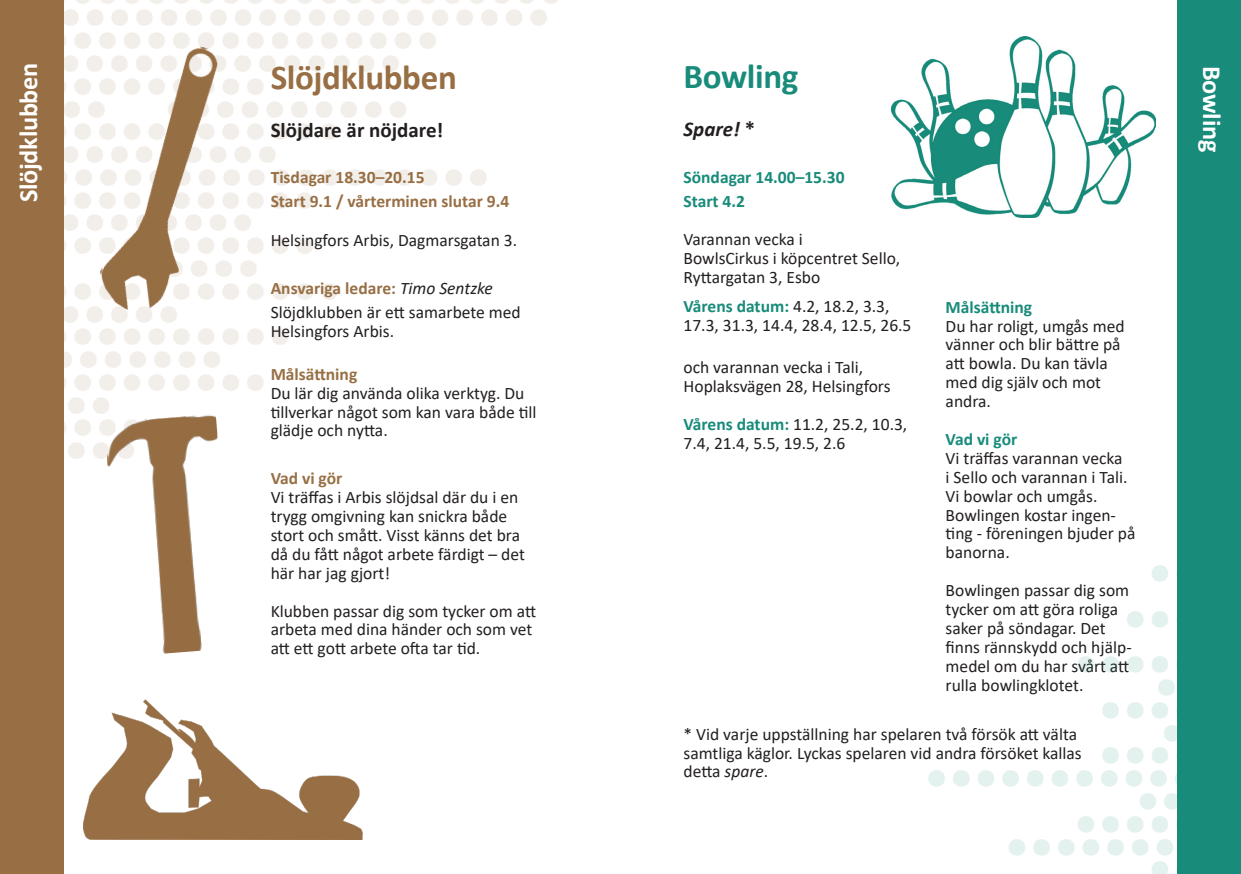
<style>
.page{position:relative;width:1241px;height:874px;background:#fff}
.page>*{position:absolute;margin:0;border:0;box-sizing:border-box;transform-origin:0 0}
.huvudrubrik{font:700 35px "Calibri";letter-spacing:-.01em;color:#986f44}
.huvudrubrik-2{font:700 35px "Calibri";letter-spacing:-.01em;color:#188b7a}
.huvudrubrik-3{font:700 26.25px "Calibri";letter-spacing:-.01em;color:#fff}
.rubrik{font:700 21px "Calibri";color:#231f20}
.rubrik-2{font:italic 700 21px "Calibri";color:#231f20}
.brödtext{font:17.5px/18.9px "Calibri";color:#231f20}
.brödtext-2{font:700 17.5px "Calibri";color:#986f44}
.brödtext-3{font:700 17.5px "Calibri";color:#188b7a}
.s1{font-style:normal}
.s2{font-weight:700;color:#188b7a}
.s3{font-weight:400;font-style:italic;color:#231f20}
.s4{font-style:italic}
</style>
<div class="page">
<img style="left:891px;top:36px;width:263px;height:181px">
<div style="left:1177px;top:0;width:63px;height:873px;background:#188b7a"></div>
<img style="left:99px;top:48px;width:117px;height:259px">
<img style="left:83px;top:699px;width:279px;height:139px">
<img style="left:107px;top:414px;width:111px;height:240px">
<div style="left:0;top:0;width:63px;height:873px;background:#986f44"></div>
<svg style="left:63px;top:10px;width:1px;height:16px"></svg>
<svg style="left:63px;top:32px;width:1px;height:17px"></svg>
<svg style="left:99px;top:48px;width:17px;height:1px"></svg>
<svg style="left:124px;top:48px;width:16px;height:1px"></svg>
<svg style="left:148px;top:48px;width:17px;height:1px"></svg>
<svg style="left:173px;top:48px;width:17px;height:1px"></svg>
<svg style="left:198px;top:46px;width:16px;height:3px"></svg>
<svg style="left:63px;top:55px;width:1px;height:17px"></svg>
<svg style="left:99px;top:55px;width:4px;height:17px"></svg>
<svg style="left:111px;top:55px;width:17px;height:17px"></svg>
<svg style="left:136px;top:55px;width:16px;height:17px"></svg>
<svg style="left:160px;top:55px;width:17px;height:17px"></svg>
<svg style="left:185px;top:55px;width:17px;height:17px"></svg>
<svg style="left:210px;top:55px;width:8px;height:17px"></svg>
<svg style="left:63px;top:78px;width:1px;height:17px"></svg>
<svg style="left:99px;top:78px;width:17px;height:17px"></svg>
<svg style="left:124px;top:78px;width:16px;height:17px"></svg>
<svg style="left:148px;top:78px;width:17px;height:17px"></svg>
<svg style="left:173px;top:78px;width:17px;height:17px"></svg>
<svg style="left:198px;top:78px;width:16px;height:17px"></svg>
<svg style="left:99px;top:101px;width:6px;height:16px"></svg>
<svg style="left:168px;top:101px;width:16px;height:16px"></svg>
<svg style="left:193px;top:101px;width:16px;height:16px"></svg>
<svg style="left:63px;top:123px;width:1px;height:17px"></svg>
<svg style="left:99px;top:123px;width:17px;height:17px"></svg>
<svg style="left:124px;top:123px;width:16px;height:17px"></svg>
<svg style="left:148px;top:123px;width:17px;height:17px"></svg>
<svg style="left:173px;top:123px;width:17px;height:17px"></svg>
<svg style="left:198px;top:123px;width:16px;height:17px"></svg>
<svg style="left:63px;top:146px;width:1px;height:17px"></svg>
<svg style="left:99px;top:146px;width:4px;height:17px"></svg>
<svg style="left:111px;top:146px;width:17px;height:17px"></svg>
<svg style="left:136px;top:146px;width:16px;height:17px"></svg>
<svg style="left:160px;top:146px;width:17px;height:17px"></svg>
<svg style="left:185px;top:146px;width:17px;height:17px"></svg>
<svg style="left:210px;top:146px;width:6px;height:17px"></svg>
<svg style="left:63px;top:169px;width:1px;height:17px"></svg>
<svg style="left:100px;top:169px;width:17px;height:17px"></svg>
<svg style="left:125px;top:169px;width:16px;height:17px"></svg>
<svg style="left:149px;top:169px;width:17px;height:17px"></svg>
<svg style="left:174px;top:169px;width:17px;height:17px"></svg>
<svg style="left:199px;top:169px;width:16px;height:17px"></svg>
<svg style="left:63px;top:192px;width:1px;height:16px"></svg>
<svg style="left:99px;top:192px;width:17px;height:16px"></svg>
<svg style="left:124px;top:192px;width:16px;height:16px"></svg>
<svg style="left:148px;top:192px;width:17px;height:16px"></svg>
<svg style="left:173px;top:192px;width:17px;height:16px"></svg>
<svg style="left:198px;top:192px;width:16px;height:16px"></svg>
<svg style="left:63px;top:214px;width:1px;height:17px"></svg>
<svg style="left:99px;top:214px;width:4px;height:17px"></svg>
<svg style="left:111px;top:214px;width:17px;height:17px"></svg>
<svg style="left:136px;top:214px;width:16px;height:17px"></svg>
<svg style="left:160px;top:214px;width:17px;height:17px"></svg>
<svg style="left:185px;top:214px;width:17px;height:17px"></svg>
<svg style="left:210px;top:214px;width:6px;height:17px"></svg>
<svg style="left:63px;top:237px;width:1px;height:17px"></svg>
<svg style="left:99px;top:237px;width:17px;height:17px"></svg>
<svg style="left:124px;top:237px;width:16px;height:17px"></svg>
<svg style="left:148px;top:237px;width:17px;height:17px"></svg>
<svg style="left:173px;top:237px;width:17px;height:17px"></svg>
<svg style="left:198px;top:237px;width:16px;height:17px"></svg>
<svg style="left:117px;top:260px;width:16px;height:17px"></svg>
<svg style="left:142px;top:260px;width:16px;height:17px"></svg>
<svg style="left:166px;top:260px;width:17px;height:17px"></svg>
<svg style="left:191px;top:260px;width:16px;height:17px"></svg>
<svg style="left:63px;top:283px;width:1px;height:16px"></svg>
<svg style="left:99px;top:283px;width:17px;height:16px"></svg>
<svg style="left:124px;top:283px;width:16px;height:16px"></svg>
<svg style="left:148px;top:283px;width:17px;height:16px"></svg>
<svg style="left:173px;top:283px;width:17px;height:16px"></svg>
<svg style="left:198px;top:283px;width:16px;height:16px"></svg>
<svg style="left:63px;top:305px;width:1px;height:17px"></svg>
<svg style="left:111px;top:305px;width:17px;height:5px"></svg>
<svg style="left:136px;top:305px;width:16px;height:4px"></svg>
<svg style="left:160px;top:305px;width:17px;height:2px"></svg>
<svg style="left:63px;top:328px;width:1px;height:17px"></svg>
<svg style="left:63px;top:351px;width:1px;height:17px"></svg>
<svg style="left:63px;top:374px;width:1px;height:16px"></svg>
<svg style="left:63px;top:419px;width:1px;height:17px"></svg>
<svg style="left:107px;top:419px;width:9px;height:17px"></svg>
<svg style="left:124px;top:419px;width:16px;height:17px"></svg>
<svg style="left:148px;top:419px;width:17px;height:17px"></svg>
<svg style="left:107px;top:442px;width:2px;height:17px"></svg>
<svg style="left:117px;top:442px;width:17px;height:17px"></svg>
<svg style="left:1225px;top:861px;width:16px;height:13px"></svg>
<svg style="left:1200px;top:873px;width:17px;height:1px"></svg>
<svg style="left:1177px;top:873px;width:15px;height:1px"></svg>
<svg style="left:1240px;top:838px;width:1px;height:17px"></svg>
<svg style="left:1240px;top:815px;width:1px;height:17px"></svg>
<svg style="left:1240px;top:747px;width:1px;height:17px"></svg>
<svg style="left:1240px;top:701px;width:1px;height:17px"></svg>
<svg style="left:1240px;top:679px;width:1px;height:16px"></svg>
<svg style="left:1240px;top:656px;width:1px;height:17px"></svg>
<svg style="left:1240px;top:610px;width:1px;height:17px"></svg>
<svg style="left:1240px;top:565px;width:1px;height:17px"></svg>
<p class="huvudrubrik-2" style="left:683px;top:52px;width:116px">Bowling</p>
<p class="rubrik-2" style="left:683px;top:114px;width:73px">Spare! <span class="s1">*</span></p>
<p class="brödtext-3" style="left:683px;top:165px;width:162px">Söndagar 14.00–15.30</p>
<p class="brödtext-3" style="left:683px;top:189px;width:63px">Start 4.2</p>
<p class="brödtext" style="left:683px;top:229px;width:121px">Varannan vecka i</p>
<p class="brödtext" style="left:683px;top:248px;width:218px">BowlsCirkus i köpcentret Sello,<br>Ryttargatan 3, Esbo</p>
<p class="brödtext" style="left:683px;top:296px;width:229px"><span class="s2">Vårens datum:</span> 4.2, 18.2, 3.3,<br>17.3, 31.3, 14.4, 28.4, 12.5, 26.5</p>
<p class="brödtext" style="left:683px;top:357px;width:208px">och varannan vecka i Tali,<br>Hoplaksvägen 28, Helsingfors</p>
<p class="brödtext" style="left:683px;top:414px;width:225px"><span class="s2">Vårens datum:</span> 11.2, 25.2, 10.3,<br>7.4, 21.4, 5.5, 19.5, 2.6</p>
<p class="huvudrubrik-3" style="left:10px;top:202px;width:141px;rotate:-90deg">Slöjdklubben</p>
<p class="huvudrubrik-3" style="left:1230px;top:66px;width:88px;rotate:90deg">Bowling</p>
<p class="huvudrubrik" style="left:270px;top:53px;width:188px">Slöjdklubben</p>
<p class="rubrik" style="left:270px;top:115px;width:174px">Slöjdare är nöjdare!</p>
<p class="brödtext-2" style="left:270px;top:165px;width:155px">Tisdagar 18.30–20.15</p>
<p class="brödtext-2" style="left:270px;top:189px;width:240px">Start 9.1 / vårterminen slutar 9.4</p>
<p class="brödtext" style="left:270px;top:230px;width:248px">Helsingfors Arbis, Dagmarsgatan 3.</p>
<p class="brödtext-2" style="left:270px;top:276px;width:224px">Ansvariga ledare: <span class="s3">Timo Sentzke</span></p>
<p class="brödtext" style="left:270px;top:302px;width:251px">Slöjdklubben är ett samarbete med<br>Helsingfors Arbis.</p>
<p class="brödtext-2" style="left:270px;top:361px;width:88px">Målsättning</p>
<p class="brödtext" style="left:270px;top:383px;width:267px">Du lär dig använda olika verktyg. Du tillverkar något som kan vara både till glädje och nytta.</p>
<p class="brödtext-2" style="left:270px;top:466px;width:73px">Vad vi gör</p>
<p class="brödtext" style="left:270px;top:487px;width:256px">Vi träffas i Arbis slöjdsal där du i en trygg omgivning kan snickra både stort och smått. Visst känns det bra då du fått något arbete färdigt – det här har jag gjort!</p>
<p class="brödtext" style="left:270px;top:600px;width:267px">Klubben passar dig som tycker om att arbeta med dina händer och som vet att ett gott arbete ofta tar tid.</p>
<p class="brödtext-3" style="left:945px;top:294px;width:88px">Målsättning</p>
<p class="brödtext" style="left:945px;top:315px;width:180px">Du har roligt, umgås med vänner och blir bättre på att bowla. Du kan tävla med dig själv och mot andra.</p>
<p class="brödtext-3" style="left:945px;top:426px;width:73px">Vad vi gör</p>
<p class="brödtext" style="left:945px;top:448px;width:191px">Vi träffas varannan vecka<br>i Sello och varannan i Tali.<br>Vi bowlar och umgås.<br>Bowlingen kostar ingen&shy;ting - föreningen bjuder på banorna.</p>
<p class="brödtext" style="left:945px;top:580px;width:187px">Bowlingen passar dig som tycker om att göra roliga saker på söndagar. Det finns rännskydd och hjälp&shy;medel om du har svårt att rulla bowlingklotet.</p>
<p class="brödtext" style="left:683px;top:723px;width:400px">* Vid varje uppställning har spelaren två försök att välta samtliga käglor. Lyckas spelaren vid andra försöket kallas detta <span class="s4">spare</span>.</p>
</div>
